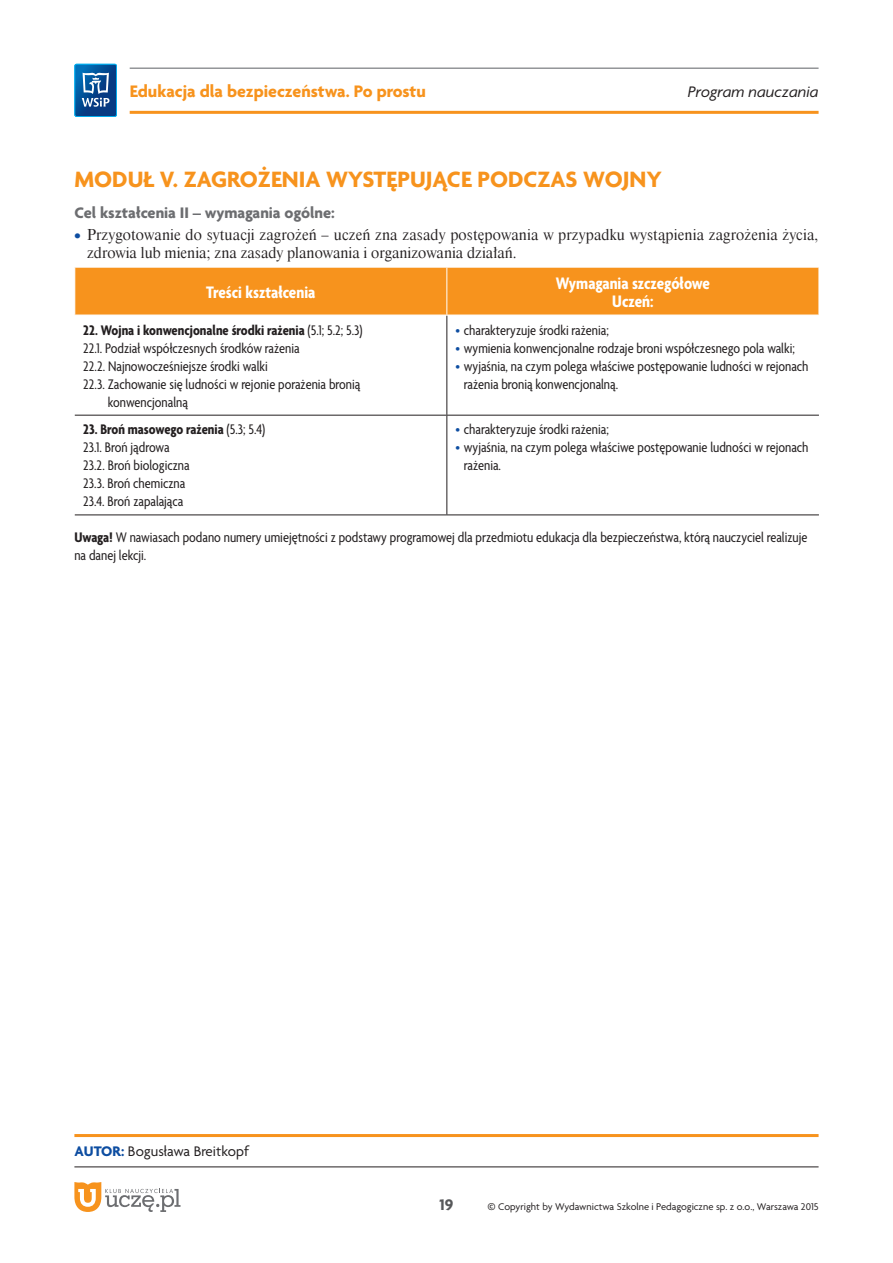
<style>
.page{position:relative;width:893px;height:1263px;background:#fff}
.page>*{position:absolute;margin:0;border:0;box-sizing:border-box;transform-origin:0 0}
.t1{font:700 24px "Agenda Pl";color:#f7931d}
.t2{font:700 condensed 18px/18px "Agenda Pl";color:#fff;text-align:center}
.t3{font:700 18px "Agenda Pl";color:#f7931d}
.t4{font:700 16.5px "Agenda Pl";color:#6c6d70}
.t5{font:italic 16.5px "Agenda Pl";color:#231f20}
.t6{font:700 16.5px "Agenda Pl";color:#57585a}
.t7{font:condensed 15px/18px "Agenda Pl";color:#231f20}
.t8{font:15px/18px "Dutch 801 Hd EU";letter-spacing:.01em;color:#231f20}
.t9{font:700 condensed 15px "Agenda Pl";color:#231f20}
.t10{font:15px "Agenda Pl";color:#231f20}
.t11{font:10.5px "Agenda Pl";color:#231f20}
.s1{font-family:"Agenda Pl";font-weight:700;color:#0d4da1}
.s2{font-weight:400}
.s3{color:#0d4da1}
.s4{font-weight:700}
.s5{font-weight:700;color:#0d4da1}
.s6{font-size:13.5px}
</style>
<div class="page">
<hr style="left:74px;top:1134px;width:745px;height:3px;background:#f7931d">
<hr style="left:74px;top:1166px;width:745px;height:1px;background:#231f20">
<div style="left:75px;top:268px;width:744px;height:47px;background:#f7931d"></div>
<hr style="left:446px;top:268px;width:1px;height:47px;background:#fff">
<hr style="left:446px;top:315px;width:1px;height:100px;background:#231f20">
<hr style="left:75px;top:415px;width:372px;height:1px;background:#231f20">
<hr style="left:447px;top:415px;width:372px;height:1px;background:#231f20">
<hr style="left:446px;top:415px;width:1px;height:99px;background:#231f20">
<hr style="left:74px;top:315px;width:373px;height:1px;background:#fff">
<hr style="left:75px;top:514px;width:372px;height:1px;background:#231f20">
<hr style="left:447px;top:514px;width:372px;height:1px;background:#231f20">
<hr style="left:130px;top:67px;width:689px;height:2px;background:#939598">
<hr style="left:130px;top:111px;width:689px;height:3px;background:#f7931d">
<svg style="left:74px;top:64px;width:43px;height:53px;background:#296ca9"></svg>
<svg style="left:74px;top:1182px;width:107px;height:30px"></svg>
<p class="t3" style="left:130px;top:81px;width:298px">Edukacja dla bezpieczeństwa. Po prostu</p>
<p class="t5" style="left:688px;top:82px;width:132px">Program nauczania</p>
<h1 class="t1" style="left:74px;top:165px;width:589px">Moduł V. Zagrożenia występujące podczas wojny</h1>
<p class="t4" style="left:74px;top:203px;width:262px">Cel kształcenia II – wymagania ogólne:</p>
<p class="t8" style="left:87px;top:226px;width:733px;text-indent:-13px"><span class="s1">•</span> Przygotowanie do sytuacji zagrożeń – uczeń zna zasady postępowania w przypadku wystąpienia zagrożenia życia, zdrowia lub mienia; zna zasady planowania i organizowania działań.</p>
<p class="t2" style="left:206px;top:282px;width:111px">Treści kształcenia</p>
<p class="t2" style="left:556px;top:273px;width:156px">Wymagania szczegółowe<br>Uczeń:</p>
<p class="t9" style="left:83px;top:321px;width:281px">22. Wojna i konwencjonalne środki rażenia <span class="s2">(5.1; 5.2; 5.3)</span></p>
<p class="t7" style="left:83px;top:339px;width:218px">22.1. Podział współczesnych środków rażenia</p>
<p class="t7" style="left:83px;top:357px;width:186px">22.2. Najnowocześniejsze środki walki</p>
<p class="t7" style="left:83px;top:375px;width:278px">22.3. Zachowanie się ludności w rejonie porażenia bronią</p>
<p class="t7" style="left:108px;top:393px;width:82px">konwencjonalną</p>
<p class="t7" style="left:455px;top:321px;width:155px"><span class="s3">•</span> charakteryzuje środki rażenia;</p>
<p class="t7" style="left:455px;top:339px;width:341px"><span class="s3">•</span> wymienia konwencjonalne rodzaje broni współczesnego pola walki;</p>
<p class="t7" style="left:464px;top:357px;width:346px;text-indent:-9px"><span class="s3">•</span> wyjaśnia, na czym polega właściwe postępowanie ludności w rejonach rażenia bronią konwencjonalną.</p>
<p class="t7" style="left:83px;top:420px;width:184px"><span class="s4">23. Broń masowego rażenia</span> (5.3; 5.4)<br>23.1. Broń jądrowa<br>23.2. Broń biologiczna<br>23.3. Broń chemiczna<br>23.4. Broń zapalająca</p>
<p class="t7" style="left:455px;top:420px;width:155px"><span class="s3">•</span> charakteryzuje środki rażenia;</p>
<p class="t7" style="left:464px;top:438px;width:346px;text-indent:-9px"><span class="s3">•</span> wyjaśnia, na czym polega właściwe postępowanie ludności w rejonach rażenia.</p>
<p class="t7" style="left:74px;top:528px;width:735px"><span class="s4">Uwaga!</span> W nawiasach podano numery umiejętności z podstawy programowej dla przedmiotu edukacja dla bezpieczeństwa, którą nauczyciel realizuje na danej lekcji.</p>
<p class="t10" style="left:74px;top:1142px;width:176px"><span class="s5">Autor:</span> Bogusława Breitkopf</p>
<p class="t6" style="left:440px;top:1194px;width:15px">19</p>
<p class="t11" style="left:487px;top:1200px;width:333px"><span class="s6">©</span> Copyright by Wydawnictwa Szkolne i Pedagogiczne sp. z o.o., Warszawa 2015</p>
</div>
